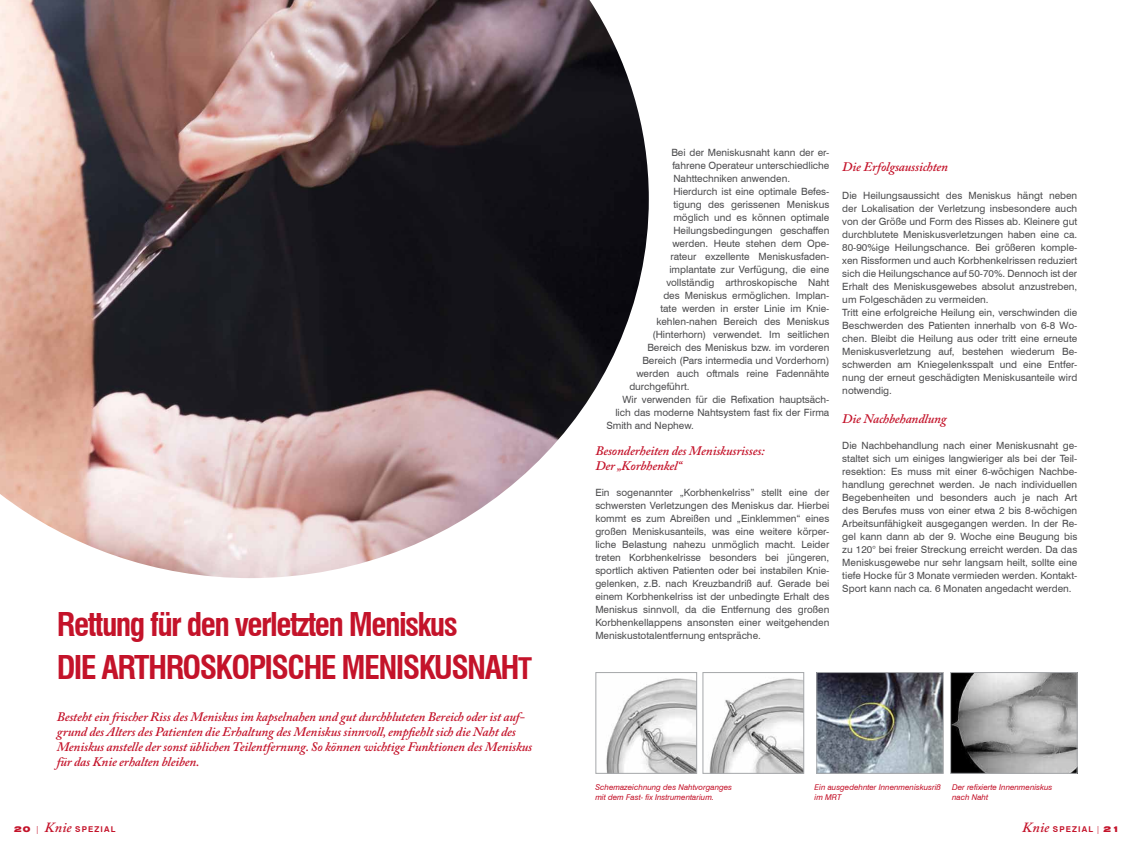
<style>
.page{position:relative;width:1134px;height:842px;background:#fff}
.page>*{position:absolute;margin:0;border:0;box-sizing:border-box;transform-origin:0 0}
.t1{font:700 condensed 32px/43px "Swiss 721 BT";letter-spacing:-.05em;color:#c4132a}
.t2{font:italic 600 13px/15px "Adobe Caslon Pro";letter-spacing:-.01em;color:#c4132a}
.t3{font:10px/13px "Swiss 721 BT";color:#4d4d4f;text-align:justify}
.t4{font:italic 8px/10px "Swiss 721 BT";color:#c4132a}
.t5{font:700 8px "Swiss 721 BT";letter-spacing:.14em;color:#c4132a}
.s1{font-size:29px}
.s2{font-weight:900;font-stretch:expanded}
.s3{font-family:"Adobe Garamond Pro";font-weight:400}
.s4{font-family:"Adobe Caslon Pro";font-weight:600;font-style:italic;font-size:14px}
</style>
<div class="page">
<img style="left:0;top:0;width:649px;height:578px">
<img style="left:952px;top:674px;width:124px;height:98px">
<div style="left:950px;top:672px;width:128px;height:102px;border:1px solid #a7a9ac"></div>
<img style="left:606px;top:678px;width:89px;height:94px">
<div style="left:595px;top:672px;width:102px;height:102px;border:1px solid #a7a9ac"></div>
<img style="left:709px;top:678px;width:93px;height:94px">
<div style="left:702px;top:672px;width:102px;height:102px;border:1px solid #a7a9ac"></div>
<img style="left:818px;top:674px;width:124px;height:98px">
<div style="left:816px;top:672px;width:128px;height:102px;border:1px solid #a7a9ac"></div>
<h1 class="t1" style="left:57px;top:602px;width:477px">Rettung für den verletzten Meniskus<br>DIE ARTHROSKOPISCHE MENISKUSNAH<span class="s1">T</span></h1>
<p class="t2" style="left:57px;top:709px;width:477px">Besteht ein frischer Riss des Meniskus im kapselnahen und gut durchbluteten Bereich oder ist auf&shy;grund des Alters des Patienten die Erhaltung des Meniskus sinnvoll, empfiehlt sich die Naht des Meniskus anstelle der sonst üblichen Teilentfernung. So können wichtige Funktionen des Meniskus für das Knie erhalten bleiben.</p>
<p class="t3" style="left:671px;top:146px;width:159px">Bei der Meniskusnaht kann der er-</p>
<p class="t3" style="left:672px;top:159px;width:159px">fahrene Operateur unterschiedliche</p>
<p class="t3" style="left:673px;top:172px;width:118px">Nahttechniken anwenden.</p>
<p class="t3" style="left:673px;top:185px;width:158px">Hierdurch ist eine optimale Befes-</p>
<p class="t3" style="left:673px;top:198px;width:157px">tigung des gerissenen Meniskus</p>
<p class="t3" style="left:673px;top:211px;width:157px">möglich und es können optimale</p>
<p class="t3" style="left:673px;top:224px;width:157px">Heilungsbedingungen geschaffen</p>
<p class="t3" style="left:672px;top:237px;width:158px">werden. Heute stehen dem Ope-</p>
<p class="t3" style="left:670px;top:250px;width:160px">rateur exzellente Meniskusfaden-</p>
<p class="t3" style="left:669px;top:263px;width:162px">implantate zur Verfügung, die eine</p>
<p class="t3" style="left:666px;top:276px;width:164px">vollständig arthroskopische Naht</p>
<p class="t3" style="left:663px;top:289px;width:167px">des Meniskus ermöglichen. Implan-</p>
<p class="t3" style="left:660px;top:302px;width:171px">tate werden in erster Linie im Knie-</p>
<p class="t3" style="left:656px;top:315px;width:174px">kehlen-nahen Bereich des Meniskus</p>
<p class="t3" style="left:652px;top:328px;width:179px">(Hinterhorn) verwendet. Im seitlichen</p>
<p class="t3" style="left:647px;top:341px;width:183px">Bereich des Meniskus bzw. im vorderen</p>
<p class="t3" style="left:642px;top:354px;width:189px">Bereich (Pars intermedia und Vorderhorn)</p>
<p class="t3" style="left:636px;top:367px;width:194px">werden auch oftmals reine Fadennähte</p>
<p class="t3" style="left:629px;top:380px;width:62px">durchgeführt.</p>
<p class="t3" style="left:622px;top:393px;width:208px">Wir verwenden für die Refixation hauptsäch-</p>
<p class="t3" style="left:615px;top:406px;width:215px">lich das moderne Nahtsystem fast fix der Firma</p>
<p class="t3" style="left:606px;top:419px;width:89px">Smith and Nephew.</p>
<h2 class="t2" style="left:595px;top:443px;width:171px">Besonderheiten des Meniskusrisses:<br>Der „Korbhenkel“</h2>
<p class="t3" style="left:595px;top:486px;width:236px">Ein sogenannter „Korbhenkelriss” stellt eine der schwersten Verletzungen des Meniskus dar. Hierbei kommt es zum Abreißen und „Einklemmen“ eines großen Meniskusanteils, was eine weitere körper&shy;liche Belastung nahezu unmöglich macht. Leider treten Korbhenkelrisse besonders bei jüngeren, sportlich aktiven Patienten oder bei instabilen Knie&shy;gelenken, z.B. nach Kreuzbandriß auf. Gerade bei einem Korbhenkelriss ist der unbedingte Erhalt des Meniskus sinnvoll, da die Entfernung des großen Korbhenkellappens ansonsten einer weitgehenden Meniskustotalentfernung entspräche.</p>
<h2 class="t2" style="left:842px;top:159px;width:107px">Die Erfolgsaussichten</h2>
<p class="t3" style="left:842px;top:189px;width:236px;text-align:left">Die Heilungsaussicht des Meniskus hängt neben der Lokalisation der Verletzung insbesondere auch von der Größe und Form des Risses ab. Kleinere gut durchblutete Meniskusverletzungen haben eine ca.<br>80-90%ige Heilungschance. Bei größeren komple&shy;xen Rissformen und auch Korbhenkelrissen reduziert sich die Heilungschance auf 50-70%. Dennoch ist der Erhalt des Meniskusgewebes absolut anzustreben, um Folgeschäden zu vermeiden.<br>Tritt eine erfolgreiche Heilung ein, verschwinden die Beschwerden des Patienten innerhalb von 6-8 Wo&shy;chen. Bleibt die Heilung aus oder tritt eine erneute Meniskusverletzung auf, bestehen wiederum Be&shy;schwerden am Kniegelenksspalt und eine Entfer&shy;nung der erneut geschädigten Meniskusanteile wird notwendig.</p>
<h2 class="t2" style="left:842px;top:411px;width:106px">Die Nachbehandlung</h2>
<p class="t3" style="left:842px;top:439px;width:236px">Die Nachbehandlung nach einer Meniskusnaht ge&shy;staltet sich um einiges langwieriger als bei der Teil&shy;resektion: Es muss mit einer 6-wöchigen Nachbe&shy;handlung gerechnet werden. Je nach individuellen Begebenheiten und besonders auch je nach Art des Berufes muss von einer etwa 2 bis 8-wöchigen Arbeitsunfähigkeit ausgegangen werden. In der Re&shy;gel kann dann ab der 9. Woche eine Beugung bis zu 120° bei freier Streckung erreicht werden. Da das Meniskusgewebe nur sehr langsam heilt, sollte eine tiefe Hocke für 3 Monate vermieden werden. Kontakt-Sport kann nach ca. 6 Monaten angedacht werden.</p>
<p class="t4" style="left:595px;top:782px;width:138px">Schemazeichnung des Nahtvorganges mit dem Fast- fix Instrumentarium.</p>
<p class="t4" style="left:814px;top:782px;width:128px">Ein ausgedehnter Innenmeniskusriß im MRT</p>
<p class="t4" style="left:952px;top:782px;width:102px">Der refixierte Innenmeniskus nach Naht</p>
<p class="t5" style="left:14px;top:825px;width:103px"><span class="s2">20</span> <span class="s3">|</span> <span class="s4">Knie</span> SPEZIAL</p>
<p class="t5" style="left:1022px;top:825px;width:99px"><span class="s4">Knie</span> SPEZIAL <span class="s3">|</span> <span class="s2">21</span></p>
</div>
